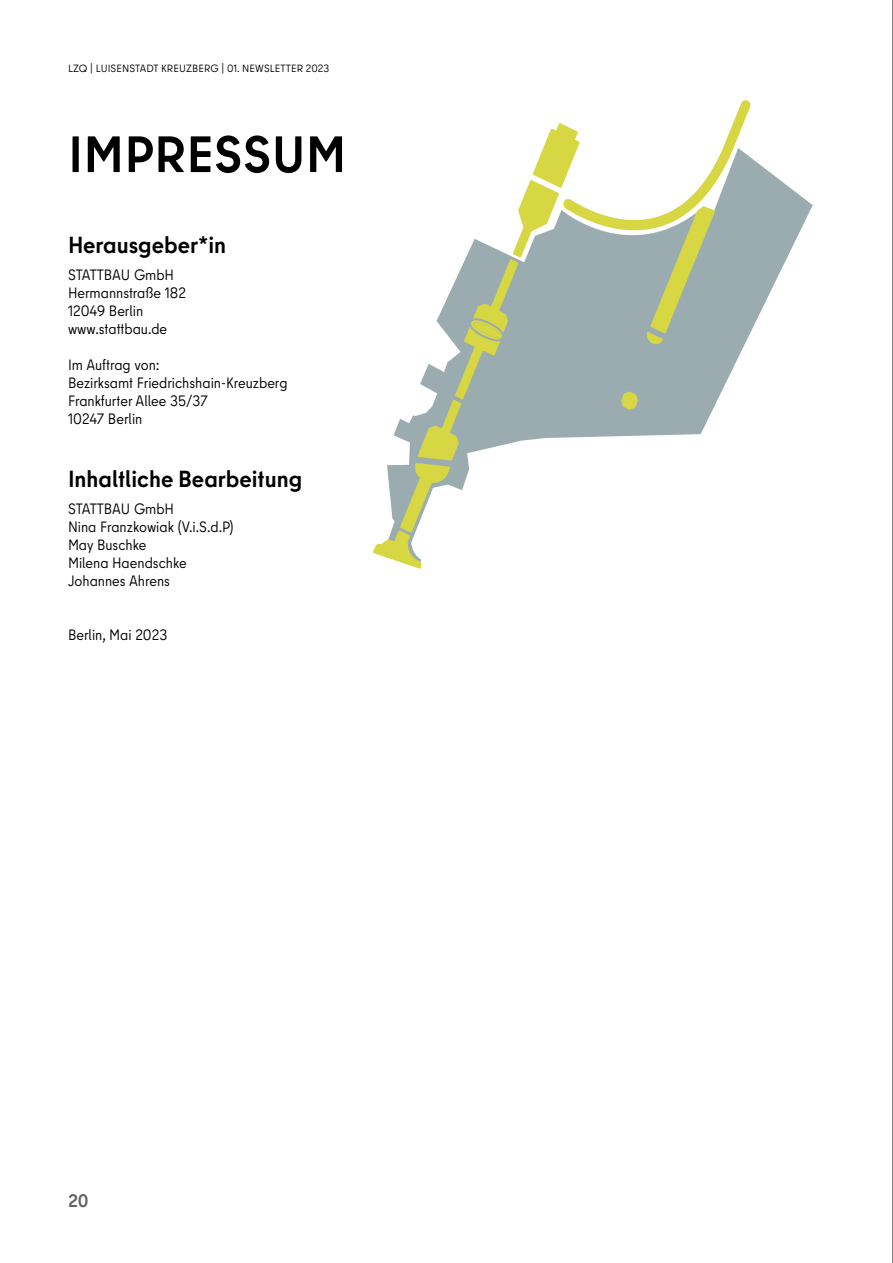
<style>
.page{position:relative;width:893px;height:1263px;background:#fff}
.page>*{position:absolute;margin:0;border:0;box-sizing:border-box;transform-origin:0 0}
.t1{font:700 51px "Berlin Type";letter-spacing:.01em;color:#000}
.t2{font:700 23.25px "Berlin Type";color:#000}
.t3{font:700 18px "Berlin Type Office";color:#636363}
.t4{font:15px/18px "Berlin Type";color:#000;scale:.96 1}
.t5{font:10.5px "Berlin Type";letter-spacing:.01em;color:#000}
</style>
<div class="page">
<svg style="left:758px;top:163px;width:55px;height:154px"></svg>
<svg style="left:373px;top:100px;width:385px;height:469px"></svg>
<hr style="left:892px;top:0;width:1px;height:1263px;background:#000">
<p class="t5" style="left:68px;top:62px;width:263px">LZQ | LUISENSTADT KREUZBERG | 01. NEWSLETTER 2023</p>
<h1 class="t1" style="left:68px;top:122px;width:280px">IMPRESSUM</h1>
<h2 class="t2" style="left:68px;top:230px;width:160px">Herausgeber*in</h2>
<p class="t4" style="left:68px;top:266px;width:124px">STATTBAU GmbH<br>Hermannstraße 182<br>12049 Berlin www.stattbau.de</p>
<p class="t4" style="left:68px;top:356px;width:230px">Im Auftrag von:<br>Bezirksamt Friedrichshain-Kreuzberg<br>Frankfurter Allee 35/37<br>10247 Berlin</p>
<h2 class="t2" style="left:68px;top:464px;width:236px">Inhaltliche Bearbeitung</h2>
<p class="t4" style="left:68px;top:499px;width:174px">STATTBAU GmbH<br>Nina Franzkowiak (V.i.S.d.P)<br>May Buschke<br>Milena Haendschke<br>Johannes Ahrens</p>
<p class="t4" style="left:68px;top:626px;width:105px">Berlin, Mai 2023</p>
<p class="t3" style="left:68px;top:1189px;width:22px">20</p>
</div>
